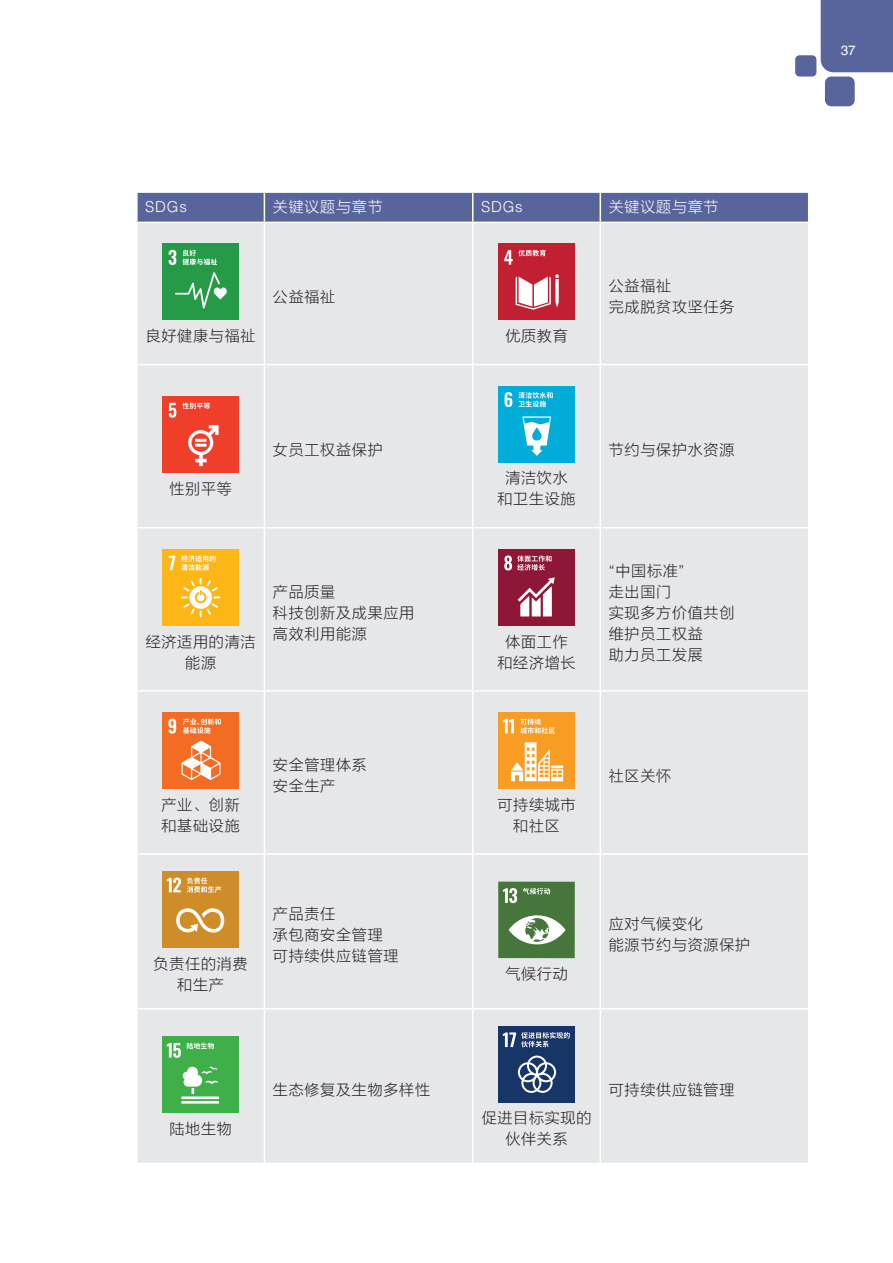
<style>
.page{position:relative;width:893px;height:1263px;background:#fff}
.page>*{position:absolute;margin:0;border:0;box-sizing:border-box;transform-origin:0 0}
.t1{font:15px/21px "FZLTXHJW GB1 0";letter-spacing:.055em;color:#231f20}
.t2{font:15px "FZLTXHJW GB1 0";letter-spacing:.055em;color:#fff}
.t3{font:300 15px "Helvetica LT Std";letter-spacing:.055em;color:#fff}
.t4{font:13.5px "Helvetica LT Std";color:#fff}
.s1{font-family:"Helvetica LT Std";font-weight:300}
</style>
<div class="page">
<div style="left:821px;top:0;width:72px;height:72px;background:#58649c"></div>
<div style="left:795px;top:55px;width:21px;height:22px;background:#58649c;border-radius:4px"></div>
<div style="left:825px;top:77px;width:30px;height:29px;background:#58649c;border-radius:6px"></div>
<div style="left:832px;top:44px;width:61px;height:13px;background:#58649c"></div>
<div style="left:138px;top:223px;width:670px;height:940px;background:#e6e7e9"></div>
<svg style="left:137px;top:192px;width:672px;height:30px;background:#606ba0"></svg>
<hr style="left:264px;top:223px;width:1px;height:141px;background:#fff">
<hr style="left:472px;top:223px;width:1px;height:141px;background:#fff">
<hr style="left:600px;top:223px;width:1px;height:141px;background:#fff">
<hr style="left:136px;top:364px;width:128px;height:1px;background:#fff">
<hr style="left:264px;top:364px;width:209px;height:1px;background:#fff">
<hr style="left:264px;top:365px;width:1px;height:162px;background:#fff">
<hr style="left:473px;top:364px;width:127px;height:1px;background:#fff">
<hr style="left:472px;top:365px;width:1px;height:162px;background:#fff">
<hr style="left:600px;top:364px;width:209px;height:1px;background:#fff">
<hr style="left:600px;top:365px;width:1px;height:162px;background:#fff">
<hr style="left:136px;top:527px;width:128px;height:1px;background:#fff">
<hr style="left:264px;top:527px;width:209px;height:1px;background:#fff">
<hr style="left:264px;top:528px;width:1px;height:162px;background:#fff">
<hr style="left:473px;top:527px;width:127px;height:1px;background:#fff">
<hr style="left:472px;top:528px;width:1px;height:162px;background:#fff">
<hr style="left:600px;top:527px;width:209px;height:1px;background:#fff">
<hr style="left:600px;top:528px;width:1px;height:162px;background:#fff">
<hr style="left:136px;top:690px;width:128px;height:2px;background:#fff">
<hr style="left:264px;top:690px;width:209px;height:2px;background:#fff">
<hr style="left:264px;top:692px;width:1px;height:161px;background:#fff">
<hr style="left:473px;top:690px;width:127px;height:2px;background:#fff">
<hr style="left:472px;top:692px;width:1px;height:161px;background:#fff">
<hr style="left:600px;top:690px;width:209px;height:2px;background:#fff">
<hr style="left:600px;top:692px;width:1px;height:161px;background:#fff">
<hr style="left:136px;top:853px;width:128px;height:2px;background:#fff">
<hr style="left:264px;top:853px;width:209px;height:2px;background:#fff">
<hr style="left:264px;top:855px;width:1px;height:153px;background:#fff">
<hr style="left:473px;top:853px;width:127px;height:2px;background:#fff">
<hr style="left:472px;top:855px;width:1px;height:153px;background:#fff">
<hr style="left:600px;top:853px;width:209px;height:2px;background:#fff">
<hr style="left:600px;top:855px;width:1px;height:153px;background:#fff">
<hr style="left:136px;top:1008px;width:128px;height:1px;background:#fff">
<hr style="left:264px;top:1008px;width:209px;height:1px;background:#fff">
<hr style="left:264px;top:1009px;width:1px;height:154px;background:#fff">
<hr style="left:473px;top:1008px;width:127px;height:1px;background:#fff">
<hr style="left:472px;top:1009px;width:1px;height:154px;background:#fff">
<hr style="left:600px;top:1008px;width:209px;height:1px;background:#fff">
<hr style="left:600px;top:1009px;width:1px;height:154px;background:#fff">
<div style="left:162px;top:244px;width:77px;height:76px;background:#269b47"></div>
<svg style="left:169px;top:250px;width:7px;height:15px"></svg>
<svg style="left:182px;top:250px;width:35px;height:15px"></svg>
<svg style="left:175px;top:272px;width:52px;height:36px"></svg>
<div style="left:498px;top:244px;width:77px;height:76px;background:#c21f32"></div>
<svg style="left:504px;top:250px;width:42px;height:15px"></svg>
<svg style="left:516px;top:274px;width:43px;height:35px"></svg>
<div style="left:162px;top:396px;width:77px;height:77px;background:#ef3e2a"></div>
<svg style="left:169px;top:403px;width:7px;height:15px"></svg>
<svg style="left:182px;top:402px;width:28px;height:7px"></svg>
<svg style="left:188px;top:425px;width:31px;height:41px"></svg>
<div style="left:498px;top:386px;width:77px;height:76px;background:#00add9"></div>
<svg style="left:505px;top:392px;width:7px;height:15px"></svg>
<svg style="left:518px;top:392px;width:35px;height:15px"></svg>
<svg style="left:522px;top:416px;width:29px;height:40px"></svg>
<div style="left:162px;top:549px;width:77px;height:76px;background:#fcb615"></div>
<svg style="left:169px;top:556px;width:6px;height:14px"></svg>
<svg style="left:181px;top:555px;width:35px;height:15px"></svg>
<svg style="left:181px;top:578px;width:39px;height:39px"></svg>
<div style="left:498px;top:549px;width:77px;height:76px;background:#8e1737"></div>
<svg style="left:504px;top:555px;width:48px;height:15px"></svg>
<svg style="left:518px;top:577px;width:37px;height:39px"></svg>
<div style="left:162px;top:712px;width:77px;height:77px;background:#f36c24"></div>
<svg style="left:168px;top:719px;width:8px;height:15px"></svg>
<svg style="left:183px;top:718px;width:38px;height:16px"></svg>
<svg style="left:181px;top:741px;width:40px;height:39px"></svg>
<div style="left:498px;top:712px;width:77px;height:77px;background:#f89c24"></div>
<svg style="left:503px;top:719px;width:11px;height:14px"></svg>
<svg style="left:520px;top:718px;width:35px;height:16px"></svg>
<svg style="left:511px;top:742px;width:52px;height:39px"></svg>
<div style="left:162px;top:871px;width:77px;height:77px;background:#cf8d29"></div>
<svg style="left:167px;top:877px;width:14px;height:15px"></svg>
<svg style="left:187px;top:877px;width:34px;height:16px"></svg>
<svg style="left:176px;top:908px;width:48px;height:25px"></svg>
<div style="left:498px;top:882px;width:77px;height:76px;background:#46763b"></div>
<svg style="left:503px;top:888px;width:14px;height:15px"></svg>
<svg style="left:523px;top:888px;width:27px;height:6px"></svg>
<svg style="left:509px;top:915px;width:56px;height:29px"></svg>
<div style="left:162px;top:1036px;width:77px;height:77px;background:#3eaf49"></div>
<svg style="left:167px;top:1043px;width:14px;height:15px"></svg>
<svg style="left:187px;top:1043px;width:27px;height:6px"></svg>
<hr style="left:181px;top:1096px;width:38px;height:3px;background:#fff">
<hr style="left:181px;top:1101px;width:38px;height:2px;background:#fff">
<svg style="left:183px;top:1067px;width:35px;height:27px"></svg>
<div style="left:498px;top:1026px;width:77px;height:76px;background:#183567"></div>
<svg style="left:503px;top:1032px;width:67px;height:15px"></svg>
<svg style="left:518px;top:1055px;width:38px;height:38px"></svg>
<p class="t3" style="left:145px;top:197px;width:43px">SDGs</p>
<p class="t2" style="left:273px;top:198px;width:111px">关键议题与章节</p>
<p class="t3" style="left:481px;top:197px;width:43px">SDGs</p>
<p class="t2" style="left:609px;top:198px;width:111px">关键议题与章节</p>
<p class="t1" style="left:146px;top:325px;width:111px">良好健康与福祉</p>
<p class="t1" style="left:273px;top:286px;width:64px">公益福祉</p>
<p class="t1" style="left:169px;top:478px;width:64px">性别平等</p>
<p class="t1" style="left:273px;top:439px;width:111px">女员工权益保护</p>
<p class="t1" style="left:146px;top:631px;width:111px;text-align:center">经济适用的清洁能源</p>
<p class="t1" style="left:273px;top:581px;width:143px">产品质量<br>科技创新及成果应用高效利用能源</p>
<p class="t1" style="left:162px;top:794px;width:80px">产业、创新和基础设施</p>
<p class="t1" style="left:273px;top:755px;width:95px">安全管理体系安全生产</p>
<p class="t1" style="left:154px;top:953px;width:95px;text-align:center">负责任的消费和生产</p>
<p class="t1" style="left:273px;top:903px;width:127px">产品责任<br>承包商安全管理可持续供应链管理</p>
<p class="t1" style="left:169px;top:1118px;width:64px">陆地生物</p>
<p class="t1" style="left:273px;top:1079px;width:159px">生态修复及生物多样性</p>
<p class="t1" style="left:505px;top:325px;width:64px">优质教育</p>
<p class="t1" style="left:609px;top:276px;width:127px">公益福祉<br>完成脱贫攻坚任务</p>
<p class="t1" style="left:497px;top:468px;width:80px;text-align:center">清洁饮水和卫生设施</p>
<p class="t1" style="left:497px;top:631px;width:80px;text-align:center">体面工作和经济增长</p>
<p class="t1" style="left:609px;top:439px;width:127px">节约与保护水资源</p>
<p class="t1" style="left:609px;top:560px;width:127px"><span class="s1">“</span>中国标准<span class="s1">”<br></span>走出国门<br>实现多方价值共创维护员工权益<br>助力员工发展</p>
<p class="t1" style="left:497px;top:794px;width:80px;text-align:center">可持续城市和社区</p>
<p class="t1" style="left:505px;top:963px;width:64px">气候行动</p>
<p class="t1" style="left:609px;top:765px;width:64px">社区关怀</p>
<p class="t1" style="left:609px;top:914px;width:143px">应对气候变化<br>能源节约与资源保护</p>
<p class="t1" style="left:482px;top:1108px;width:111px;text-align:center">促进目标实现的伙伴关系</p>
<p class="t1" style="left:609px;top:1079px;width:127px">可持续供应链管理</p>
<p class="t4" style="left:841px;top:43px;width:17px">37</p>
</div>
